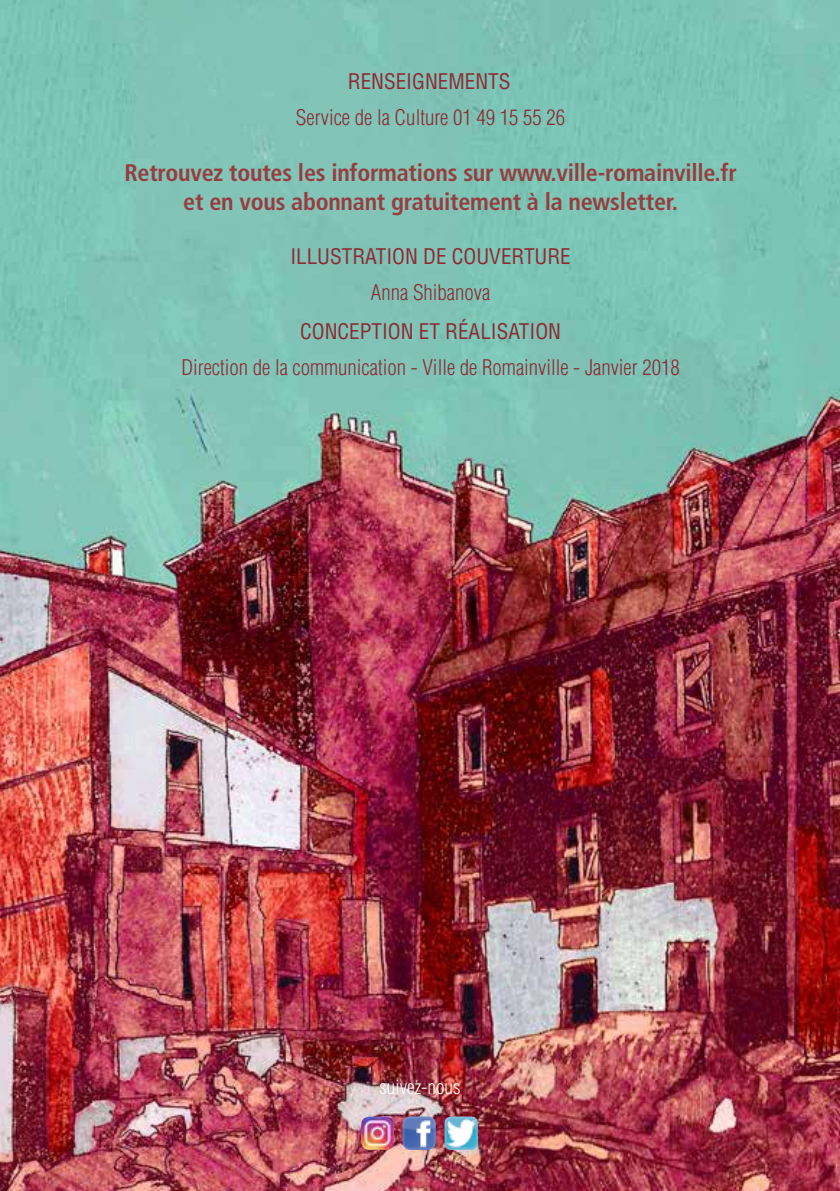
<style>
.page{position:relative;width:840px;height:1191px;background:#fff}
.page>*{position:absolute;margin:0;border:0;box-sizing:border-box;transform-origin:0 0}
.t1{font:700 condensed 24px/28.8px "Frutiger";letter-spacing:-.01em;color:#983d3e;text-align:center}
.t2{font:300 condensed 21px "Helvetica";color:#8e2a30}
.t3{font:condensed 21px "Helvetica";color:#8e2a30}
.t4{font:300 condensed 19.2px "Helvetica";color:#fff}
</style>
<div class="page">
<img style="left:0;top:0;width:839px;height:1191px">
<img style="left:402px;top:1116px;width:33px;height:33px">
<img style="left:444px;top:1116px;width:33px;height:33px">
<img style="left:361px;top:1116px;width:33px;height:33px">
<p class="t3" style="left:347px;top:68px;width:164px">RENSEIGNEMENTS</p>
<p class="t2" style="left:296px;top:105px;width:271px">Service de la Culture 01 49 15 55 26</p>
<p class="t1" style="left:124px;top:158px;width:613px">Retrouvez toutes les informations sur www.ville-romainville.fr et en vous abonnant gratuitement à la newsletter.</p>
<p class="t3" style="left:290px;top:243px;width:282px">ILLUSTRATION DE COUVERTURE</p>
<p class="t2" style="left:371px;top:279px;width:121px">Anna Shibanova</p>
<p class="t3" style="left:300px;top:318px;width:262px">CONCEPTION ET RÉALISATION</p>
<p class="t2" style="left:181px;top:355px;width:499px">Direction de la communication - Ville de Romainville - Janvier 2018</p>
<p class="t4" style="left:379px;top:1075px;width:83px">suivez-nous</p>
</div>
